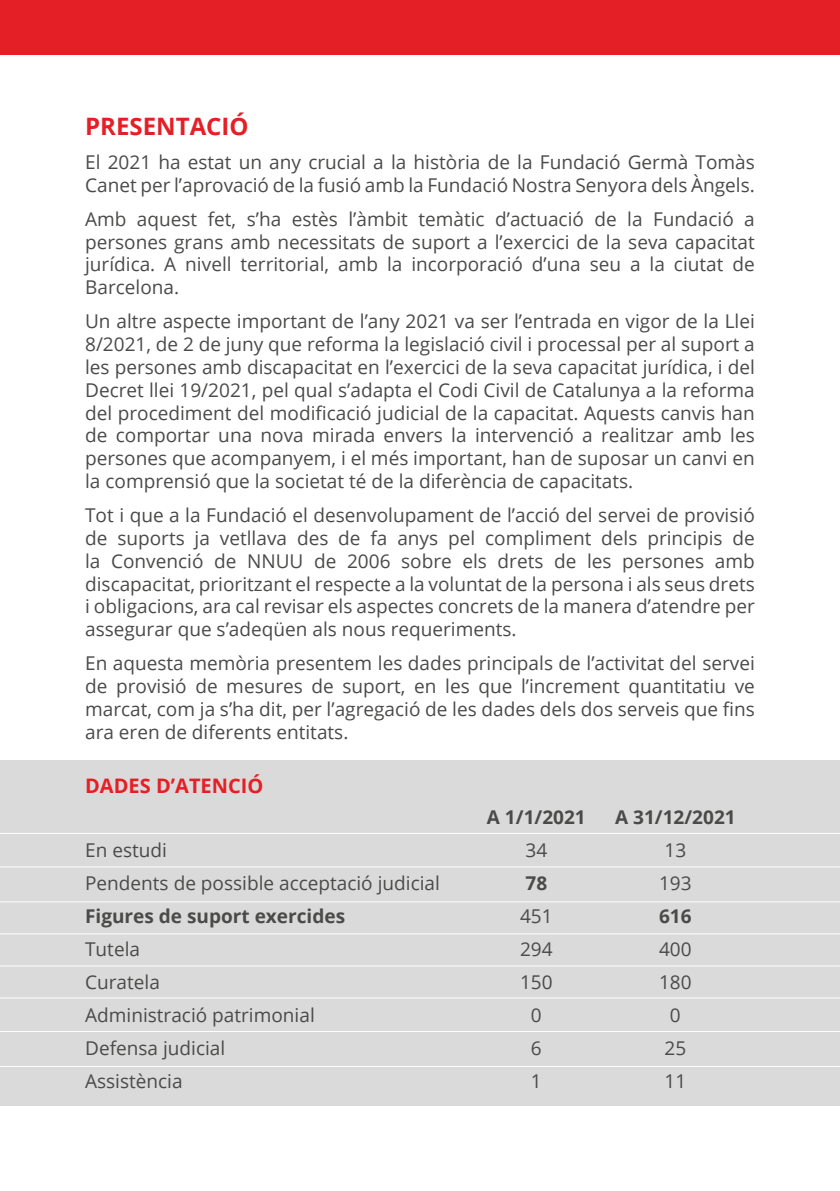
<style>
.page{position:relative;width:840px;height:1191px;background:#fff}
.page>*{position:absolute;margin:0;border:0;box-sizing:border-box;transform-origin:0 0}
.t1{font:700 24px "Open Sans";color:#e51f26}
.t2{font:700 20px "Open Sans";color:#e51f26}
.t3{font:19px/22.8px "Open Sans";color:#4a4a49}
.t4{font:700 19px "Open Sans";color:#4a4a49}
</style>
<div class="page">
<div style="left:0;top:760px;width:839px;height:346px;background:#dadada"></div>
<hr style="left:0;top:833px;width:839px;height:1px;background:#fff">
<hr style="left:0;top:866px;width:839px;height:1px;background:#fff">
<hr style="left:0;top:901px;width:839px;height:1px;background:#fff">
<hr style="left:0;top:933px;width:839px;height:1px;background:#fff">
<hr style="left:0;top:965px;width:839px;height:1px;background:#fff">
<hr style="left:0;top:997px;width:839px;height:1px;background:#fff">
<hr style="left:0;top:1031px;width:839px;height:1px;background:#fff">
<hr style="left:0;top:1066px;width:839px;height:1px;background:#fff">
<div style="left:0;top:0;width:839px;height:55px;background:#e51f26"></div>
<p class="t1" style="left:85px;top:109px;width:165px">PRESENTACIÓ</p>
<p class="t3" style="left:85px;top:150px;width:671px">El 2021 ha estat un any crucial a la història de la Fundació Germà Tomàs<br>Canet per l’aprovació de la fusió amb la Fundació Nostra Senyora dels Àngels.</p>
<p class="t3" style="left:85px;top:207px;width:670px;text-align:justify">Amb aquest fet, s’ha estès l’àmbit temàtic d’actuació de la Fundació a persones grans amb necessitats de suport a l’exercici de la seva capacitat jurídica. A nivell territorial, amb la incorporació d’una seu a la ciutat de Barcelona.</p>
<p class="t3" style="left:85px;top:310px;width:671px;text-align:justify">Un altre aspecte important de l’any 2021 va ser l’entrada en vigor de la Llei 8/2021, de 2 de juny que reforma la legislació civil i processal per al suport a les persones amb discapacitat en l’exercici de la seva capacitat jurídica, i del Decret llei 19/2021, pel qual s’adapta el Codi Civil de Catalunya a la reforma del procediment del modificació judicial de la capacitat. Aquests canvis han de comportar una nova mirada envers la intervenció a realitzar amb les persones que acompanyem, i el més important, han de suposar un canvi en la comprensió que la societat té de la diferència de capacitats.</p>
<p class="t3" style="left:85px;top:503px;width:671px;text-align:justify">Tot i que a la Fundació el desenvolupament de l’acció del servei de provisió de suports ja vetllava des de fa anys pel compliment dels principis de la Convenció de NNUU de 2006 sobre els drets de les persones amb discapacitat, prioritzant el respecte a la voluntat de la persona i als seus drets i obligacions, ara cal revisar els aspectes concrets de la manera d’atendre per assegurar que s’adeqüen als nous requeriments.</p>
<p class="t3" style="left:85px;top:651px;width:671px;text-align:justify">En aquesta memòria presentem les dades principals de l’activitat del servei de provisió de mesures de suport, en les que l’increment quantitatiu ve marcat, com ja s’ha dit, per l’agregació de les dades dels dos serveis que fins ara eren de diferents entitats.</p>
<p class="t2" style="left:85px;top:772px;width:180px">DADES D’ATENCIÓ</p>
<p class="t3" style="left:85px;top:833px;width:356px;line-height:33px">En estudi<br>Pendents de possible acceptació judicial</p>
<p class="t4" style="left:85px;top:902px;width:261px">Figures de suport exercides</p>
<p class="t3" style="left:85px;top:932px;width:231px;line-height:33px">Tutela<br>Curatela<br>Administració patrimonial<br>Defensa judicial<br>Assistència</p>
<p class="t4" style="left:486px;top:803px;width:100px">A 1/1/2021</p>
<p class="t3" style="left:525px;top:838px;width:23px">34</p>
<p class="t4" style="left:525px;top:869px;width:23px">78</p>
<p class="t3" style="left:519px;top:899px;width:34px;line-height:33px;text-align:center">451<br>294<br>150<br>0<br>6<br>1</p>
<p class="t4" style="left:614px;top:803px;width:122px">A 31/12/2021</p>
<p class="t3" style="left:658px;top:833px;width:34px;line-height:33px">13<br>193</p>
<p class="t4" style="left:658px;top:902px;width:34px">616</p>
<p class="t3" style="left:658px;top:932px;width:34px;line-height:33px;text-align:center">400<br>180<br>0<br>25<br>11</p>
</div>
